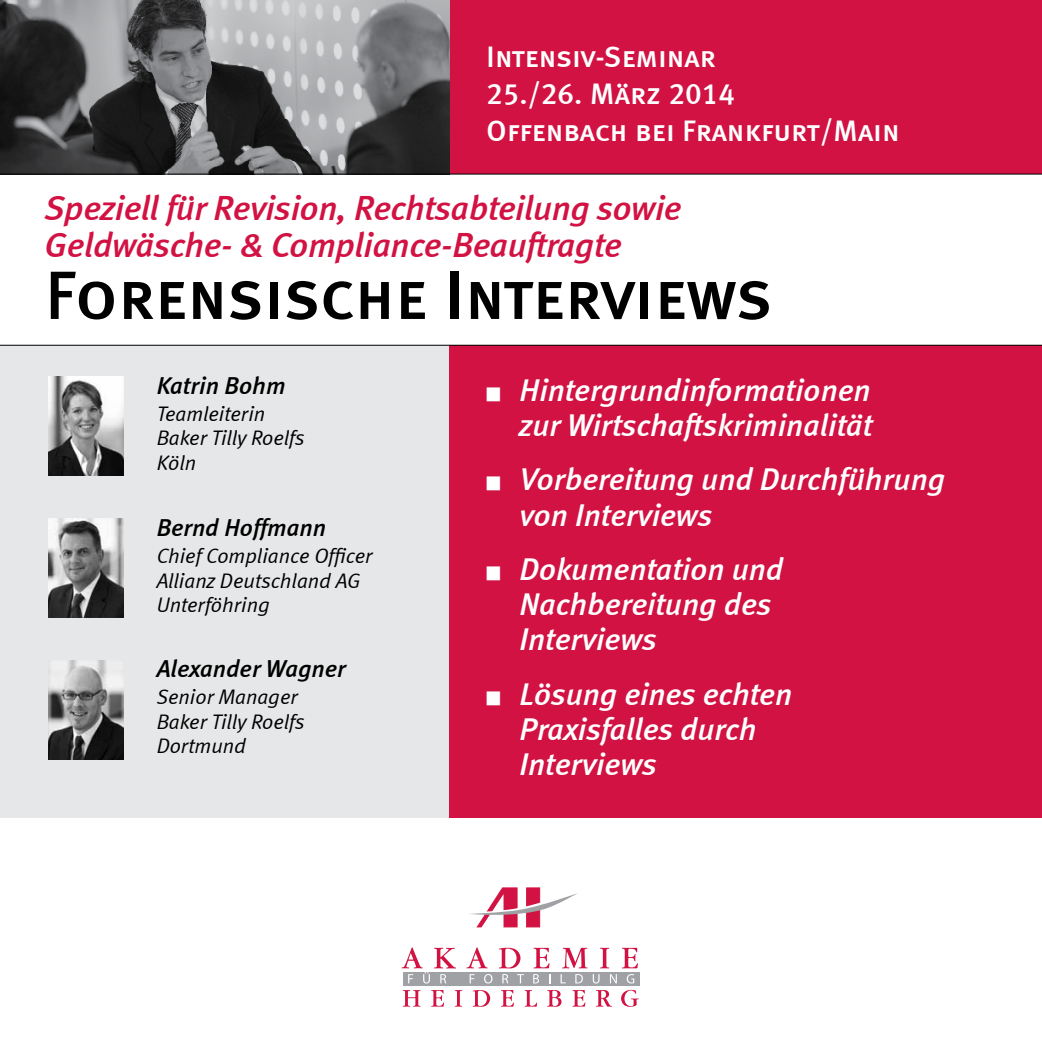
<style>
.page{position:relative;width:1042px;height:1042px;background:#fff}
.page>*{position:absolute;margin:0;border:0;box-sizing:border-box;transform-origin:0 0}
.t1{font:68.25px "Meta Medium LF Caps";letter-spacing:-.01em;color:#000}
.t2{font:italic 35px/36.8px "Meta Medium LF";letter-spacing:-.01em;color:#d11242}
.t3{font:italic 31.5px/35px "Meta Medium LF";color:#fff}
.t4{font:29.75px/36.8px "Meta Medium LF Caps";color:#fff}
.t5{font:italic 24.5px "Meta Medium LF";color:#000}
.t6{font:italic 21px/24.5px "Meta Normal LF";color:#000}
</style>
<div class="page">
<div style="left:448px;top:0;width:594px;height:174px;background:#d11242"></div>
<div style="left:448px;top:345px;width:594px;height:473px;background:#d11242"></div>
<svg style="left:469px;top:888px;width:108px;height:39px"></svg>
<svg style="left:403px;top:990px;width:17px;height:16px"></svg>
<svg style="left:431px;top:990px;width:13px;height:16px"></svg>
<svg style="left:455px;top:990px;width:7px;height:16px"></svg>
<svg style="left:473px;top:990px;width:17px;height:16px"></svg>
<svg style="left:501px;top:990px;width:13px;height:16px"></svg>
<svg style="left:524px;top:990px;width:13px;height:16px"></svg>
<svg style="left:547px;top:990px;width:14px;height:16px"></svg>
<svg style="left:572px;top:990px;width:13px;height:16px"></svg>
<svg style="left:596px;top:990px;width:15px;height:16px"></svg>
<svg style="left:621px;top:990px;width:18px;height:17px"></svg>
<svg style="left:466px;top:947px;width:22px;height:21px"></svg>
<svg style="left:499px;top:948px;width:21px;height:20px"></svg>
<svg style="left:533px;top:948px;width:16px;height:20px"></svg>
<svg style="left:562px;top:948px;width:25px;height:20px"></svg>
<svg style="left:600px;top:948px;width:9px;height:20px"></svg>
<svg style="left:622px;top:948px;width:16px;height:20px"></svg>
<div style="left:403px;top:972px;width:236px;height:13px;background:#9fa1a4"></div>
<svg style="left:401px;top:947px;width:55px;height:36px"></svg>
<svg style="left:470px;top:974px;width:4px;height:9px"></svg>
<svg style="left:484px;top:974px;width:8px;height:9px"></svg>
<svg style="left:502px;top:974px;width:6px;height:9px"></svg>
<svg style="left:517px;top:974px;width:7px;height:9px"></svg>
<svg style="left:533px;top:974px;width:6px;height:9px"></svg>
<svg style="left:560px;top:974px;width:6px;height:9px"></svg>
<svg style="left:575px;top:974px;width:8px;height:9px"></svg>
<svg style="left:593px;top:974px;width:6px;height:9px"></svg>
<svg style="left:610px;top:974px;width:7px;height:9px"></svg>
<svg style="left:627px;top:974px;width:7px;height:9px"></svg>
<img style="left:0;top:0;width:449px;height:174px">
<hr style="left:0;top:174px;width:1042px;height:1px;background:#000">
<div style="left:0;top:346px;width:448px;height:472px;background:#e6e7e8"></div>
<img style="left:49px;top:376px;width:74px;height:99px">
<img style="left:49px;top:660px;width:74px;height:100px">
<img style="left:49px;top:518px;width:74px;height:99px">
<hr style="left:0;top:345px;width:1042px;height:1px;background:#000">
<p class="t4" style="left:486px;top:38px;width:415px">Intensiv-Seminar<br>25./26. März 2014<br>Offenbach bei Frankfurt/Main</p>
<p class="t2" style="left:45px;top:189px;width:638px">Speziell für Revision, Rechtsabteilung sowie<br>Geldwäsche- &amp; Compliance-Beauftragte</p>
<h1 class="t1" style="left:45px;top:256px;width:729px">Forensische Interviews</h1>
<p class="t5" style="left:157px;top:371px;width:130px">Katrin Bohm</p>
<p class="t6" style="left:157px;top:401px;width:149px">Teamleiterin<br>Baker Tilly Roelfs<br>Köln</p>
<p class="t5" style="left:157px;top:513px;width:171px">Bernd Hoffmann</p>
<p class="t6" style="left:157px;top:543px;width:217px">Chief Compliance Officer<br>Allianz Deutschland AG<br>Unterföhring</p>
<p class="t5" style="left:157px;top:654px;width:191px">Alexander Wagner</p>
<p class="t6" style="left:157px;top:684px;width:149px">Senior Manager<br>Baker Tilly Roelfs<br>Dortmund</p>
<p class="t3" style="left:486px;top:372px;width:387px;text-align:right">■ Hintergrundinformationen zur Wirtschaftskriminalität</p>
<p class="t3" style="left:519px;top:461px;width:427px;text-indent:-33px">■ Vorbereitung und Durchführung von Interviews</p>
<p class="t3" style="left:519px;top:551px;width:265px;text-indent:-33px">■ Dokumentation und<br>Nachbereitung des<br>Interviews</p>
<p class="t3" style="left:519px;top:676px;width:274px;text-indent:-33px">■ Lösung eines echten<br>Praxisfalles durch<br>Interviews</p>
</div>
